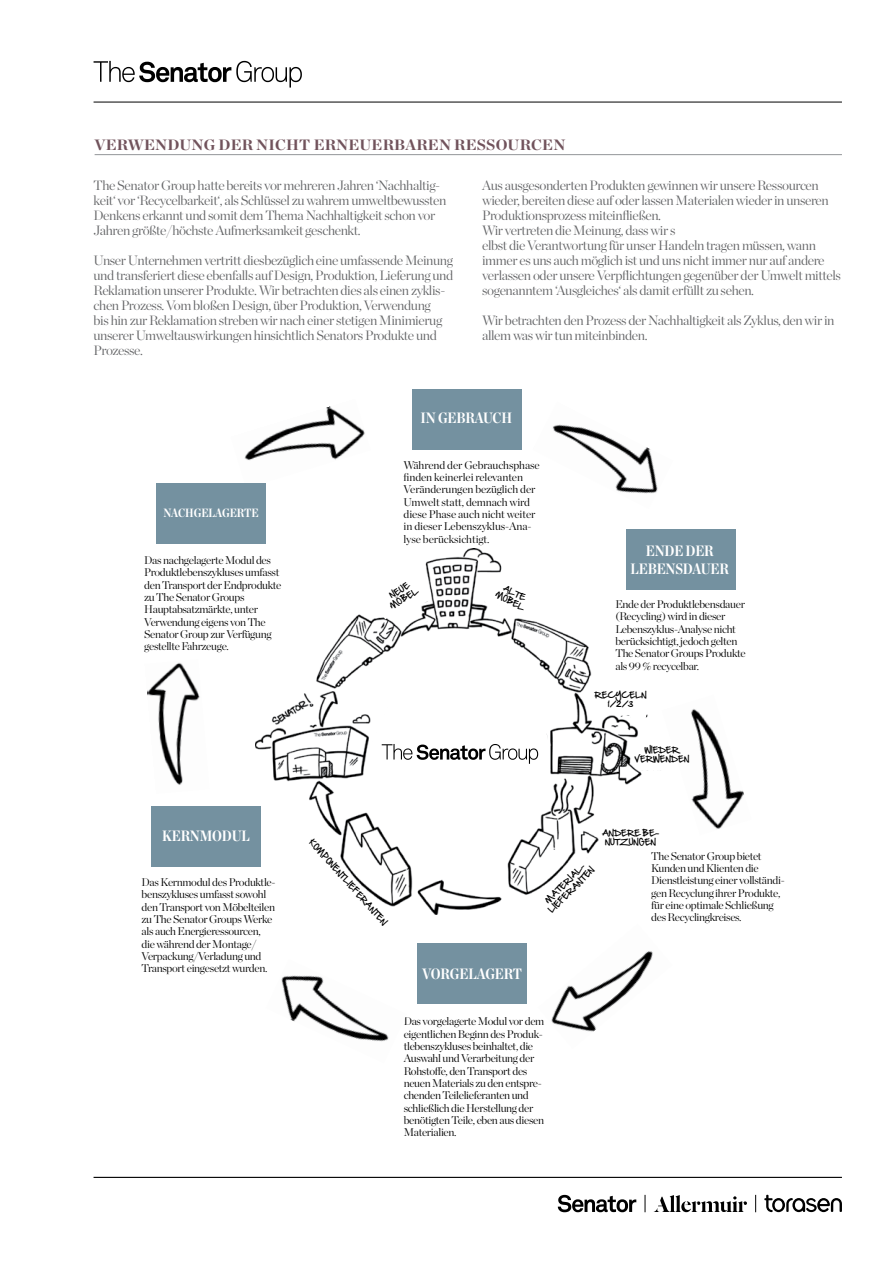
<style>
.page{position:relative;width:893px;height:1263px;background:#fff}
.page>*{position:absolute;margin:0;border:0;box-sizing:border-box;transform-origin:0 0}
.t1{font:700 15px/17.7px "Chronicle Disp Cond";letter-spacing:-.01em;color:#fff;text-align:center}
.t2{font:700 15px "Chronicle Disp Cond";letter-spacing:.01em;color:#71535c;scale:1.2 1}
.t3{font:300 13.5px/15px "Chronicle Display";letter-spacing:-.03em;color:#636466}
.t4{font:700 12px "Chronicle Disp Cond";letter-spacing:-.01em;color:#fff}
.t5{font:300 11.1px/12.3px "Chronicle Display";letter-spacing:-.03em;color:#000}
.t6{font:300 11.1px/12.3px "Chronicle Display";letter-spacing:-.01em;color:#000}
.t7{font:7.5px/9px "Hand Of Sean";color:#000;text-align:center}
</style>
<div class="page">
<svg style="left:94px;top:61px;width:208px;height:27px"></svg>
<svg style="left:558px;top:1195px;width:78px;height:17px"></svg>
<svg style="left:654px;top:1195px;width:93px;height:17px"></svg>
<svg style="left:764px;top:1195px;width:78px;height:17px"></svg>
<svg style="left:645px;top:1195px;width:1px;height:17px"></svg>
<svg style="left:755px;top:1195px;width:1px;height:17px"></svg>
<hr style="left:94px;top:1177px;width:748px;height:1px;background:#000">
<hr style="left:94px;top:102px;width:748px;height:1px;background:#000">
<img style="left:255px;top:549px;width:408px;height:365px">
<svg style="left:365px;top:690px;width:173px;height:124px"></svg>
<hr style="left:95px;top:154px;width:747px;height:1px;background:#939598">
<img style="left:552px;top:424px;width:106px;height:70px">
<img style="left:662px;top:695px;width:82px;height:140px">
<img style="left:551px;top:951px;width:102px;height:81px">
<img style="left:281px;top:975px;width:108px;height:67px">
<img style="left:147px;top:662px;width:53px;height:123px">
<img style="left:244px;top:406px;width:121px;height:55px">
<div style="left:417px;top:943px;width:110px;height:61px;background:#7491a0"></div>
<div style="left:151px;top:806px;width:110px;height:60px;background:#7491a0"></div>
<div style="left:156px;top:483px;width:110px;height:60px;background:#7491a0"></div>
<div style="left:412px;top:389px;width:110px;height:61px;background:#7491a0"></div>
<div style="left:626px;top:529px;width:110px;height:60px;background:#7491a0"></div>
<svg style="left:478px;top:582px;width:64px;height:35px"></svg>
<svg style="left:585px;top:684px;width:73px;height:36px"></svg>
<div style="left:638px;top:758px;width:30px;height:12px;background:#fff"></div>
<div style="left:599px;top:832px;width:36px;height:24px;background:#fff"></div>
<svg style="left:532px;top:856px;width:62px;height:58px"></svg>
<svg style="left:374px;top:575px;width:57px;height:44px"></svg>
<svg style="left:321px;top:860px;width:58px;height:54px"></svg>
<p class="t2" style="left:95px;top:133px;width:394px">VERWENDUNG DER NICHT ERNEUERBAREN RESSOURCEN</p>
<p class="t3" style="left:94px;top:177px;width:354px">The Senator Group hatte bereits vor mehreren Jahren ‘Nachhaltig&shy;keit‘ vor ‘Recycelbarkeit‘, als Schlüssel zu wahrem umweltbewussten Denkens erkannt und somit dem Thema Nachhaltigkeit schon vor Jahren größte/höchste Aufmerksamkeit geschenkt.</p>
<p class="t3" style="left:94px;top:252px;width:361px">Unser Unternehmen vertritt diesbezüglich eine umfassende Meinung und transferiert diese ebenfalls auf Design, Produktion, Lieferung und Reklamation unserer Produkte. Wir betrachten dies als einen zyklis&shy;chen Prozess. Vom bloßen Design, über Produktion, Verwendung<br>bis hin zur Reklamation streben wir nach einer stetigen Minimierug unserer Umweltauswirkungen hinsichtlich Senators Produkte und Prozesse.</p>
<p class="t3" style="left:482px;top:177px;width:360px">Aus ausgesonderten Produkten gewinnen wir unsere Ressourcen wieder, bereiten diese auf oder lassen Materialen wieder in unseren Produktionsprozess miteinfließen.<br>Wir vertreten die Meinung, dass wir s<br>elbst die Verantwortung für unser Handeln tragen müssen, wann immer es uns auch möglich ist und uns nicht immer nur auf andere verlassen oder unsere Verpflichtungen gegenüber der Umwelt mittels sogenanntem ‘Ausgleiches‘ als damit erfüllt zu sehen.</p>
<p class="t3" style="left:482px;top:312px;width:354px">Wir betrachten den Prozess der Nachhaltigkeit als Zyklus, den wir in allem was wir tun miteinbinden.</p>
<p class="t4" style="left:163px;top:504px;width:97px">NACHGELAGERTE</p>
<p class="t5" style="left:144px;top:553px;width:139px">Das nachgelagerte Modul des<br>Produktlebenszykluses umfasst den Transport der Endprodukte zu The Senator Groups<br>Hauptabsatzmärkte, unter<br>Verwendung eigens von The<br>Senator Group zur Verfügung gestellte Fahrzeuge.</p>
<p class="t1" style="left:162px;top:826px;width:89px">KERNMODUL</p>
<p class="t5" style="left:142px;top:875px;width:135px">Das Kernmodul des Produktle&shy;benszykluses umfasst sowohl den Transport von Möbelteilen zu The Senator Groups Werke als auch Energieressourcen, die während der Montage/<br>Verpackung/Verladung und<br>Transport eingesetzt wurden.</p>
<p class="t1" style="left:421px;top:408px;width:93px">IN GEBRAUCH</p>
<p class="t6" style="left:404px;top:458px;width:138px">Während der Gebrauchsphase finden keinerlei relevanten<br>Veränderungen bezüglich der<br>Umwelt statt, demnach wird diese Phase auch nicht weiter in dieser Lebenszyklus-Ana&shy;lyse berücksichtigt.</p>
<p class="t7" style="left:384px;top:594px;width:33px;rotate:-30deg">NEUE<br>MÖBEL</p>
<p class="t7" style="left:502px;top:581px;width:33px;rotate:28deg">ALTE<br>MÖBEL</p>
<p class="t1" style="left:631px;top:541px;width:100px">ENDE DER<br>LEBENSDAUER</p>
<p class="t5" style="left:615px;top:597px;width:132px">Ende der Produktlebensdauer (Recycling) wird in dieser<br>Lebenszyklus-Analyse nicht berücksichtigt, jedoch gelten<br>The Senator Groups Produkte als 99 % recycelbar.</p>
<p class="t7" style="left:594px;top:690px;width:54px">RECYCELN<br>1/2/3</p>
<p class="t7" style="left:634px;top:746px;width:56px">WIEDER<br>VERW ENDEN</p>
<p class="t7" style="left:314px;top:837px;width:81px;rotate:48deg">KOM PONENTLIEFERA</p>
<p class="t7" style="left:375px;top:904px;width:23px;rotate:48deg">NTEN</p>
<p class="t7" style="left:602px;top:828px;width:59px">ANDERE BE-<br>NUTZUNGEN</p>
<p class="t7" style="left:540px;top:902px;width:58px;text-align:left;text-indent:4px;rotate:-45deg">MA TER IA L-<br>LIEFERA</p>
<p class="t7" style="left:574px;top:880px;width:23px;rotate:-45deg">NTEN</p>
<p class="t5" style="left:651px;top:849px;width:135px">The Senator Group bietet<br>Kunden und Klienten die<br>Dienstleistung einer vollständi&shy;gen Recyclung ihrer Produkte, für eine optimale Schließung des Recyclingkreises.</p>
<p class="t1" style="left:422px;top:963px;width:101px">VORGELAGERT</p>
<p class="t5" style="left:404px;top:1014px;width:142px">Das vorgelagerte Modul vor dem eigentlichen Beginn des Produk&shy;tlebenszykluses beinhaltet, die<br>Auswahl und Verarbeitung der<br>Rohstoffe, den Transport des neuen Materials zu den entspre&shy;chenden Teilelieferanten und schließlich die Herstellung der benötigten Teile, eben aus diesen<br>Materialien.</p>
</div>
